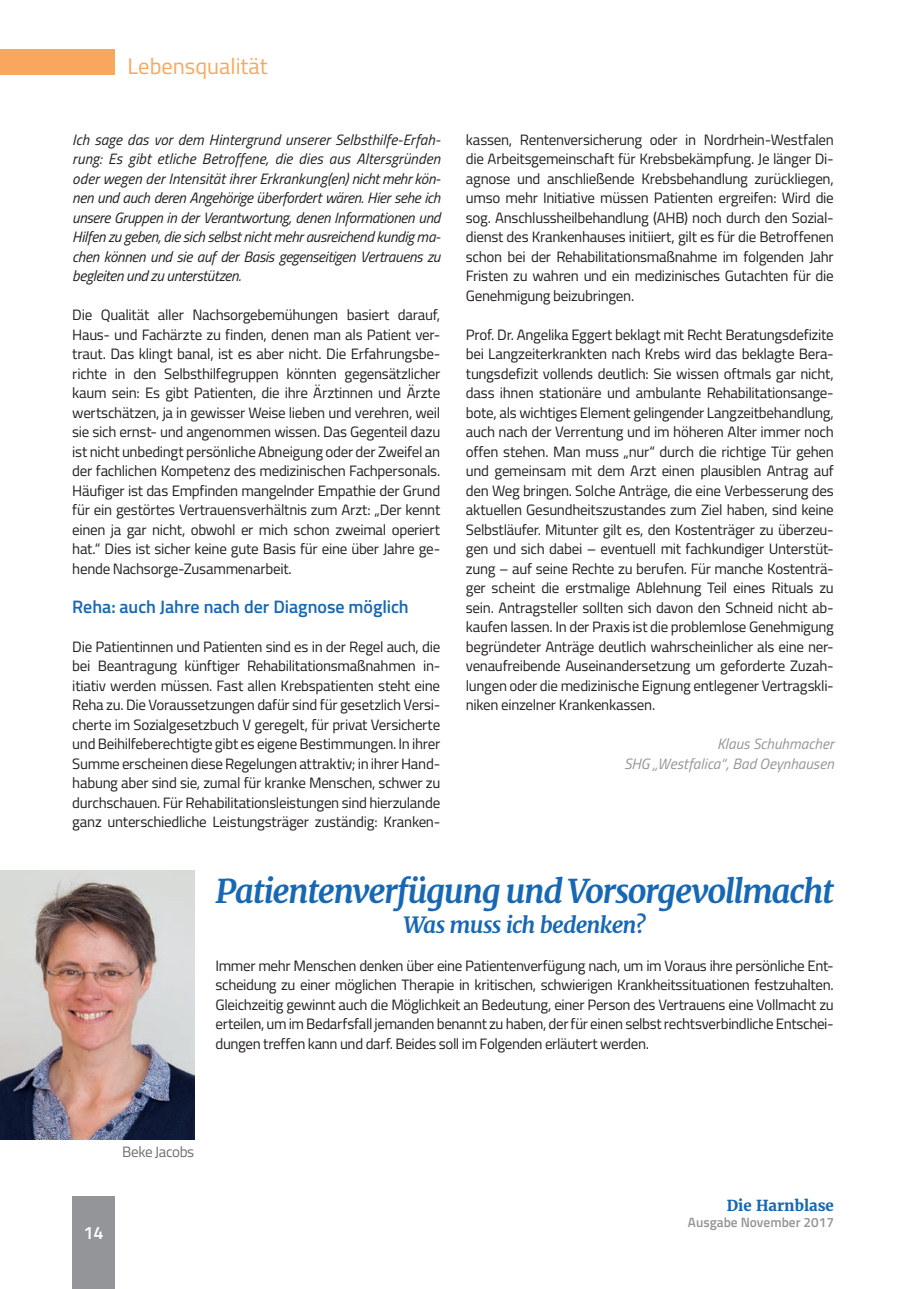
<style>
.page{position:relative;width:919px;height:1289px;background:#fff}
.page>*{position:absolute;margin:0;border:0;box-sizing:border-box;transform-origin:0 0}
.t1{font:italic 700 33px "Merriweather";letter-spacing:-.045em;color:#1768b4}
.t2{font:italic 700 22.5px "Merriweather";letter-spacing:-.035em;color:#1768b4}
.t3{font:22.5px "Titillium Web";color:#f9a75d}
.t4{font:600 18px "Titillium Web";letter-spacing:-.005em;color:#1768b4}
.t5{font:600 18px "Titillium Web";color:#fff}
.t6{font:15px/19.5px "Titillium Web";letter-spacing:-.02em;color:#231f20;text-align:justify}
.t7{font:italic 15px/19.5px "Titillium Web";letter-spacing:-.02em;color:#231f20;text-align:justify}
.t8{font:italic 15px/19.5px "Titillium Web";letter-spacing:.005em;color:#939598;text-align:right}
.t9{font:700 15px "Merriweather";color:#1768b4}
.t10{font:15px "Titillium Web";letter-spacing:-.025em;color:#6c6d70}
.t11{font:600 13.5px "Titillium Web";color:#939598}
</style>
<div class="page">
<div style="left:0;top:49px;width:115px;height:25px;background:#f9a75d"></div>
<div style="left:72px;top:1196px;width:43px;height:92px;background:#939598"></div>
<img style="left:0;top:870px;width:194px;height:269px">
<h2 class="t3" style="left:128px;top:50px;width:142px">Lebensqualität</h2>
<p class="t7" style="left:72px;top:129px;width:370px">Ich sage das vor dem Hintergrund unserer Selbsthilfe-Erfah&shy;rung: Es gibt etliche Betroffene, die dies aus Altersgründen oder wegen der Intensität ihrer Erkrankung(en) nicht mehr kön&shy;nen und auch deren Angehörige überfordert wären. Hier sehe ich unsere Gruppen in der Verantwortung, denen Informationen und Hilfen zu geben, die sich selbst nicht mehr ausreichend kundig ma&shy;chen können und sie auf der Basis gegenseitigen Vertrauens zu begleiten und zu unterstützen.</p>
<p class="t6" style="left:72px;top:304px;width:369px">Die Qualität aller Nachsorgebemühungen basiert darauf, Haus- und Fachärzte zu finden, denen man als Patient ver&shy;traut. Das klingt banal, ist es aber nicht. Die Erfahrungsbe&shy;richte in den Selbsthilfegruppen könnten gegensätzlicher kaum sein: Es gibt Patienten, die ihre Ärztinnen und Ärzte wertschätzen, ja in gewisser Weise lieben und verehren, weil sie sich ernst- und angenommen wissen. Das Gegenteil dazu ist nicht unbedingt persönliche Abneigung oder der Zweifel an der fachlichen Kompetenz des medizinischen Fachpersonals.<br>Häufiger ist das Empfinden mangelnder Empathie der Grund für ein gestörtes Vertrauensverhältnis zum Arzt: „Der kennt einen ja gar nicht, obwohl er mich schon zweimal operiert hat.“ Dies ist sicher keine gute Basis für eine über Jahre ge&shy;hende Nachsorge-Zusammenarbeit.</p>
<p class="t4" style="left:72px;top:593px;width:338px">Reha: auch Jahre nach der Diagnose möglich</p>
<p class="t6" style="left:72px;top:636px;width:369px">Die Patientinnen und Patienten sind es in der Regel auch, die bei Beantragung künftiger Rehabilitationsmaßnahmen in&shy;itiativ werden müssen. Fast allen Krebspatienten steht eine Reha zu. Die Voraussetzungen dafür sind für gesetzlich Versi&shy;cherte im Sozialgesetzbuch V geregelt, für privat Versicherte und Beihilfeberechtigte gibt es eigene Bestimmungen. In ihrer Summe erscheinen diese Regelungen attraktiv; in ihrer Hand&shy;habung aber sind sie, zumal für kranke Menschen, schwer zu durchschauen. Für Rehabilitationsleistungen sind hierzulande ganz unterschiedliche Leistungsträger zuständig: Kranken-</p>
<p class="t6" style="left:466px;top:129px;width:369px">kassen, Rentenversicherung oder in Nordrhein-Westfalen die Arbeitsgemeinschaft für Krebsbekämpfung. Je länger Di&shy;agnose und anschließende Krebsbehandlung zurückliegen, umso mehr Initiative müssen Patienten ergreifen: Wird die sog. Anschlussheilbehandlung (AHB) noch durch den Sozial&shy;dienst des Krankenhauses initiiert, gilt es für die Betroffenen schon bei der Rehabilitationsmaßnahme im folgenden Jahr Fristen zu wahren und ein medizinisches Gutachten für die Genehmigung beizubringen.</p>
<p class="t6" style="left:466px;top:324px;width:369px">Prof. Dr. Angelika Eggert beklagt mit Recht Beratungsdefizite bei Langzeiterkrankten nach Krebs wird das beklagte Bera&shy;tungsdefizit vollends deutlich: Sie wissen oftmals gar nicht, dass ihnen stationäre und ambulante Rehabilitationsange&shy;bote, als wichtiges Element gelingender Langzeitbehandlung, auch nach der Verrentung und im höheren Alter immer noch offen stehen. Man muss „nur“ durch die richtige Tür gehen und gemeinsam mit dem Arzt einen plausiblen Antrag auf den Weg bringen. Solche Anträge, die eine Verbesserung des aktuellen Gesundheitszustandes zum Ziel haben, sind keine Selbstläufer. Mitunter gilt es, den Kostenträger zu überzeu&shy;gen und sich dabei – eventuell mit fachkundiger Unterstüt&shy;zung – auf seine Rechte zu berufen. Für manche Kostenträ&shy;ger scheint die erstmalige Ablehnung Teil eines Rituals zu sein. Antragsteller sollten sich davon den Schneid nicht ab&shy;kaufen lassen. In der Praxis ist die problemlose Genehmigung begründeter Anträge deutlich wahrscheinlicher als eine ner&shy;venaufreibende Auseinandersetzung um geforderte Zuzah&shy;lungen oder die medizinische Eignung entlegener Vertragskli&shy;niken einzelner Krankenkassen.</p>
<p class="t8" style="left:624px;top:733px;width:211px">Klaus Schuhmacher<br>SHG „Westfalica“, Bad Oeynhausen</p>
<h1 class="t1" style="left:215px;top:868px;width:619px">Patientenverfügung und Vorsorgevollmacht</h1>
<h2 class="t2" style="left:404px;top:909px;width:243px">Was muss ich bedenken?</h2>
<p class="t6" style="left:215px;top:955px;width:619px">Immer mehr Menschen denken über eine Patientenverfügung nach, um im Voraus ihre persönliche Ent&shy;scheidung zu einer möglichen Therapie in kritischen, schwierigen Krankheitssituationen festzuhalten.<br>Gleichzeitig gewinnt auch die Möglichkeit an Bedeutung, einer Person des Vertrauens eine Vollmacht zu erteilen, um im Bedarfsfall jemanden benannt zu haben, der für einen selbst rechtsverbindliche Entschei&shy;dungen treffen kann und darf. Beides soll im Folgenden erläutert werden.</p>
<p class="t10" style="left:122px;top:1140px;width:74px">Beke Jacobs</p>
<p class="t5" style="left:83px;top:1219px;width:22px">14</p>
<p class="t9" style="left:726px;top:1195px;width:109px">Die Harnblase</p>
<p class="t11" style="left:688px;top:1212px;width:147px">Ausgabe November 2017</p>
</div>
